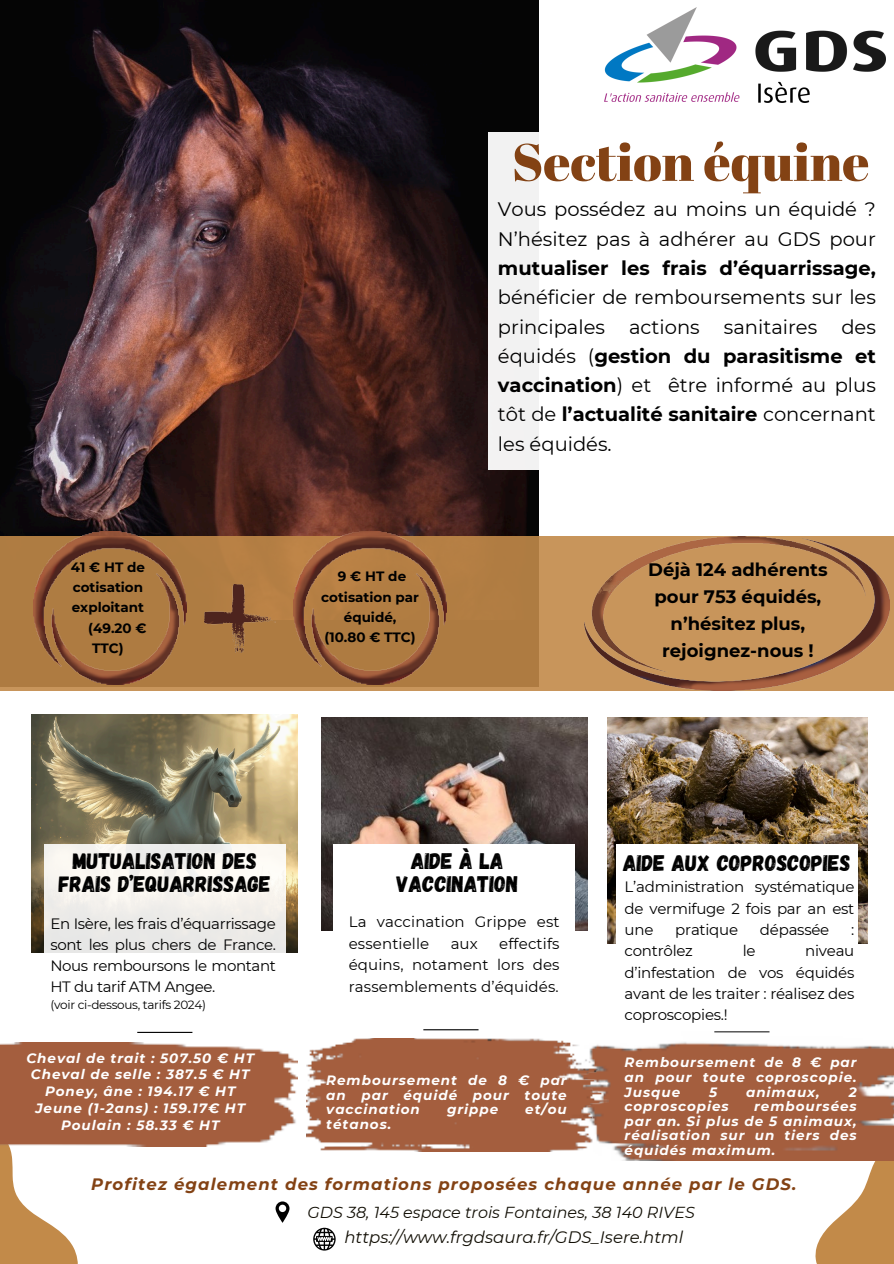
<style>
.page{position:relative;width:894px;height:1264px;background:#fff}
.page>*{position:absolute;margin:0;border:0;box-sizing:border-box;transform-origin:0 0}
.t1{font:52.5px "Abril Fatface";color:#834214}
.t2{font:22.5px/23.7px "Gagalin";color:#000;text-align:center}
.t3{font:19.5px/29.2px "Montserrat";color:#000;text-align:justify}
.t4{font:700 18px/27px "Montserrat";color:#000;text-align:center}
.t5{font:italic 700 16.5px "Montserrat";letter-spacing:.07em;color:#834214}
.t6{font:italic 16.5px "Montserrat";color:#110e04}
.t7{font:italic 15.9px "Montserrat";color:#110e04}
.t8{font:15px/21.3px "Montserrat";letter-spacing:-.015em;color:#000;text-align:justify}
.t9{font:15px/21.3px "Montserrat";letter-spacing:.01em;color:#000}
.t10{font:italic 700 13.5px/14.7px "Montserrat";letter-spacing:.07em;color:#fff;text-align:justify}
.t11{font:700 13.5px/20.2px "Montserrat";color:#000}
.t12{font:12px "Montserrat";letter-spacing:-.025em;color:#000}
.s1{font-weight:700}
</style>
<div class="page">
<img style="left:0;top:0;width:538px;height:536px">
<div style="left:487px;top:132px;width:406px;height:337px;background:#fff"></div>
<svg style="left:0;top:536px;width:893px;height:154px;fill:#b07c42"></svg>
<img style="left:32px;top:714px;width:265px;height:238px">
<svg style="left:44px;top:844px;width:241px;height:109px;fill:#f0efeb"></svg>
<img style="left:321px;top:718px;width:266px;height:212px">
<div style="left:333px;top:844px;width:241px;height:113px;background:#fff"></div>
<img style="left:607px;top:718px;width:259px;height:225px">
<div style="left:616px;top:844px;width:241px;height:113px;background:#fff"></div>
<hr style="left:137px;top:1031px;width:55px;height:1px;background:#000">
<hr style="left:423px;top:1029px;width:55px;height:1px;background:#000">
<svg style="left:275px;top:1201px;width:14px;height:21px"></svg>
<svg style="left:313px;top:1227px;width:22px;height:23px"></svg>
<svg style="left:804px;top:1160px;width:89px;height:103px"></svg>
<svg style="left:0;top:1146px;width:78px;height:117px"></svg>
<img style="left:604px;top:8px;width:280px;height:94px">
<img style="left:33px;top:531px;width:153px;height:153px">
<img style="left:293px;top:531px;width:153px;height:153px">
<img style="left:584px;top:536px;width:305px;height:155px">
<img style="left:204px;top:584px;width:71px;height:69px">
<img style="left:538px;top:1031px;width:355px;height:129px">
<img style="left:306px;top:1038px;width:302px;height:113px">
<img style="left:0;top:1042px;width:298px;height:104px">
<h4 class="t1" style="left:511px;top:125px;width:359px">Section équine</h4>
<p class="t11" style="left:71px;top:557px;width:76px">41 € HT de cotisation exploitant</p>
<h2 class="t11" style="left:88px;top:617px;width:60px">(49.20 €</h2>
<h6 class="t11" style="left:92px;top:638px;width:33px">TTC)</h6>
<h2 class="t11" style="left:321px;top:566px;width:99px;text-align:center">9€HTde cotisation par équidé,</h2>
<h2 class="t11" style="left:324px;top:627px;width:93px">(10.80 € TTC)</h2>
<h1 class="t3" style="left:498px;top:195px;width:379px">Vous possédez au moins un équidé ?<br>N’hésitez pas à adhérer au GDS pour <span class="s1">mutualiser les frais d’équarrissage, </span>bénéficier de remboursements sur les principales actions sanitaires des équidés (<span class="s1">gestion du parasitisme et vaccination</span>) et être informé au plus tôt de <span class="s1">l’actualité sanitaire</span> concernant les équidés.</h1>
<h6 class="t4" style="left:648px;top:555px;width:181px">Déjà 124 adhérents pour 753 équidés, n’hésitez plus, rejoignez-nous !</h6>
<p class="t2" style="left:59px;top:847px;width:213px">MUTUALISATION DES<br>FRAIS D’EQUARRISSAGE</p>
<p class="t2" style="left:396px;top:847px;width:123px">AIDE À LA<br>VACCINATION</p>
<p class="t2" style="left:623px;top:850px;width:229px">AIDE AUX COPROSCOPIES</p>
<p class="t8" style="left:624px;top:876px;width:231px">L’administration systématique de vermifuge 2 fois par an est une</p>
<p class="t9" style="left:348px;top:911px;width:212px">La vaccination Grippe est essentielle</p>
<p class="t8" style="left:50px;top:913px;width:227px">En Isère, les frais d’équarrissage sont les plus chers de France.<br>Nous remboursons le montant HT du tarif ATM Angee.</p>
<p class="t12" style="left:50px;top:997px;width:157px">(voir ci-dessous, tarifs 2024)</p>
<p class="t8" style="left:675px;top:918px;width:64px">pratique</p>
<p class="t8" style="left:759px;top:918px;width:71px">dépassée</p>
<p class="t8" style="left:851px;top:918px;width:5px">:</p>
<p class="t8" style="left:624px;top:940px;width:70px">contrôlez</p>
<p class="t8" style="left:742px;top:940px;width:14px">le</p>
<p class="t8" style="left:348px;top:932px;width:212px;text-indent:150px">effectifs équins, notament lors des rassemblements d’équidés.</p>
<p class="t8" style="left:450px;top:932px;width:29px">aux</p>
<p class="t8" style="left:624px;top:940px;width:231px;text-indent:181px">niveau d’infestation de vos équidés avant de les traiter : réalisez des coproscopies.!</p>
<p class="t10" style="left:26px;top:1050px;width:229px">Cheval de trait : 507.50 € HT</p>
<p class="t10" style="left:31px;top:1067px;width:220px">Cheval de selle : 387.5 € HT</p>
<p class="t10" style="left:45px;top:1084px;width:192px">Poney, âne : 194.17 € HT</p>
<h3 class="t10" style="left:35px;top:1100px;width:211px">Jeune (1-2ans) : 159.17€ HT</h3>
<p class="t10" style="left:61px;top:1117px;width:160px">Poulain : 58.33 € HT</p>
<h6 class="t10" style="left:624px;top:1055px;width:233px">Remboursement de 8 € par an pour toute coproscopie.<br>Jusque</h6>
<p class="t10" style="left:326px;top:1072px;width:242px">Remboursement de 8 € par an par équidé pour toute vaccination</p>
<h6 class="t10" style="left:709px;top:1084px;width:10px">5</h6>
<h6 class="t10" style="left:745px;top:1084px;width:75px">animaux,</h6>
<h6 class="t10" style="left:848px;top:1084px;width:9px">2</h6>
<h6 class="t10" style="left:624px;top:1098px;width:106px">coproscopies</h6>
<h6 class="t10" style="left:624px;top:1098px;width:233px;text-indent:129px">remboursées par an. Si plus de 5 animaux, réalisation sur un tiers des équidés maximum.</h6>
<p class="t5" style="left:91px;top:1174px;width:706px">Profitez également des formations proposées chaque année par le GDS.</p>
<p class="t10" style="left:447px;top:1102px;width:53px">grippe</p>
<p class="t10" style="left:525px;top:1102px;width:43px">et/ou</p>
<p class="t10" style="left:326px;top:1116px;width:67px">tétanos.</p>
<p class="t7" style="left:307px;top:1202px;width:389px">GDS 38, 145 espace trois Fontaines, 38 140 RIVES</p>
<p class="t6" style="left:344px;top:1227px;width:340px">https://www.frgdsaura.fr/GDS_Isere.html</p>
</div>
